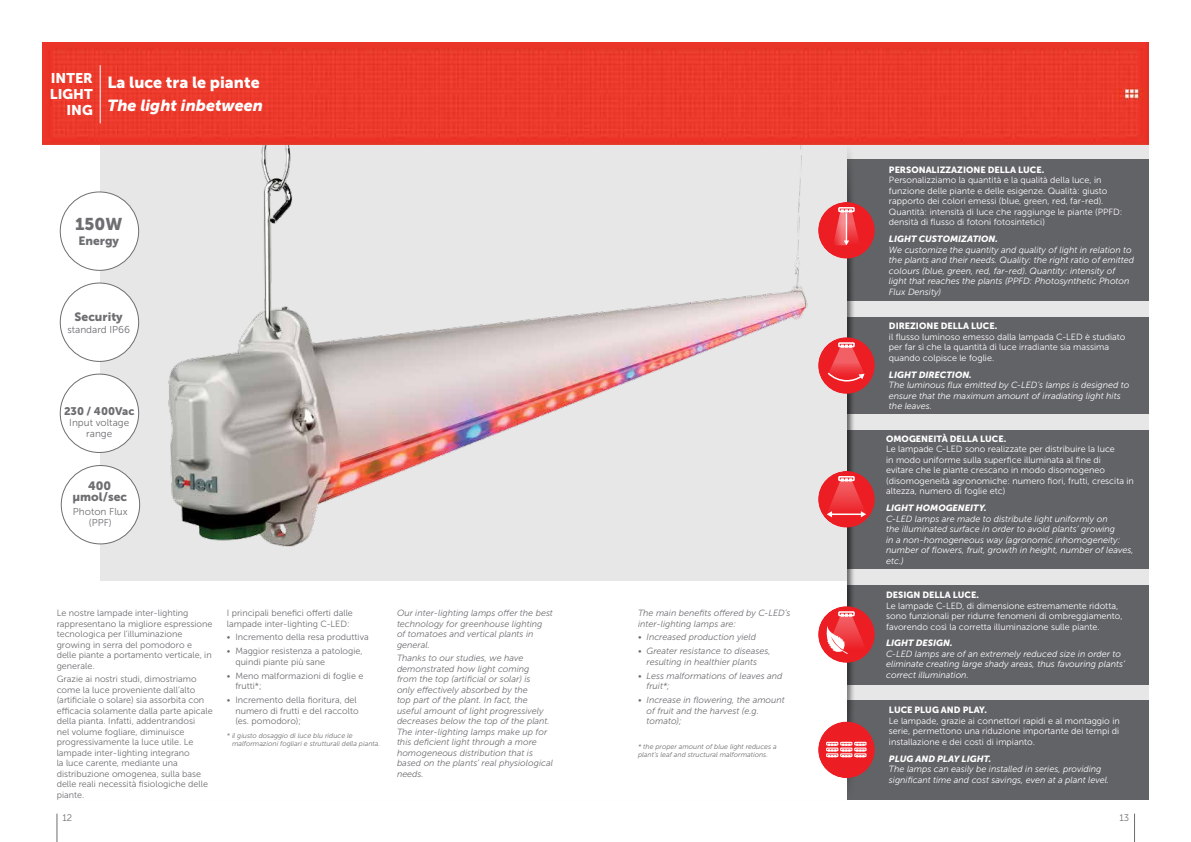
<style>
.page{position:relative;width:1191px;height:842px;background:#fff}
.page>*{position:absolute;margin:0;border:0;box-sizing:border-box;transform-origin:0 0}
.t1{font:17px "Museo Sans 900";color:#6d6e71}
.t2{font:16px "Museo Sans 900";color:#fff}
.t3{font:italic 16px "Museo Sans 900";color:#fff}
.t4{font:14px/16px "Museo Sans 900";color:#fff;text-align:right}
.t5{font:12px/11px "Museo Sans 900";color:#6d6e71;text-align:center}
.t6{font:11px "Museo Sans 900";color:#6d6e71}
.t7{font:10px/11px "Museo Sans 300";color:#6d6e71;text-align:center}
.t8{font:9.5px "Museo Sans 300";color:#6d6e71}
.t9{font:9px/10.5px "Museo Sans 300";color:#fff}
.t10{font:9px/10.5px "Museo Sans 300";color:#6d6e71}
.t11{font:italic 9px/10.5px "Museo Sans 300";color:#fff}
.t12{font:italic 9px/10.5px "Museo Sans 300";color:#6d6e71}
.t13{font:9px "Museo Sans 900";color:#fff}
.t14{font:italic 9px "Museo Sans 900";color:#fff}
.t15{font:italic 7px/8px "Museo Sans 300";color:#6d6e71}
</style>
<div class="page">
<svg style="left:57px;top:814px;width:1px;height:28px"></svg>
<svg style="left:1134px;top:814px;width:1px;height:28px"></svg>
<div style="left:846px;top:144px;width:302px;height:656px;background:#e7e7e7"></div>
<div style="left:846px;top:585px;width:302px;height:99px;background:#626366"></div>
<div style="left:846px;top:700px;width:302px;height:99px;background:#626366"></div>
<div style="left:846px;top:159px;width:302px;height:142px;background:#626366"></div>
<div style="left:846px;top:317px;width:302px;height:97px;background:#626366"></div>
<div style="left:846px;top:430px;width:302px;height:139px;background:#626366"></div>
<div style="left:818px;top:606px;width:56px;height:57px;background:#ed1d24;border-radius:50%"></div>
<div style="left:838px;top:611px;width:16px;height:5px;border:2px solid #fff"></div>
<svg style="left:825px;top:613px;width:41px;height:41px"></svg>
<div style="left:818px;top:721px;width:56px;height:57px;background:#ed1d24;border-radius:50%"></div>
<svg style="left:826px;top:742px;width:40px;height:15px"></svg>
<div style="left:854px;top:753px;width:12px;height:4px;border:1px solid #fff"></div>
<img style="left:100px;top:144px;width:743px;height:437px">
<div style="left:60px;top:192px;width:79px;height:78px;background:#fff;border-radius:50%"></div>
<div style="left:60px;top:191px;width:79px;height:80px;border:1px solid #6d6e71;border-radius:50%"></div>
<div style="left:60px;top:283px;width:79px;height:78px;background:#fff;border-radius:50%"></div>
<div style="left:60px;top:283px;width:79px;height:79px;border:1px solid #6d6e71;border-radius:50%"></div>
<div style="left:60px;top:374px;width:79px;height:78px;background:#fff;border-radius:50%"></div>
<div style="left:60px;top:374px;width:79px;height:79px;border:1px solid #6d6e71;border-radius:50%"></div>
<div style="left:61px;top:465px;width:79px;height:79px;background:#fff;border-radius:50%"></div>
<div style="left:61px;top:465px;width:79px;height:79px;border:1px solid #6d6e71;border-radius:50%"></div>
<div style="left:43px;top:43px;width:1105px;height:101px;background:#eb392b"></div>
<hr style="left:100px;top:65px;width:1px;height:58px;background:#fff">
<div style="left:818px;top:202px;width:56px;height:57px;background:#ed1d24;border-radius:50%"></div>
<div style="left:838px;top:207px;width:16px;height:5px;border:2px solid #fff"></div>
<svg style="left:834px;top:209px;width:24px;height:36px"></svg>
<div style="left:818px;top:337px;width:56px;height:57px;background:#ed1d24;border-radius:50%"></div>
<div style="left:838px;top:342px;width:16px;height:5px;border:2px solid #fff"></div>
<svg style="left:826px;top:345px;width:38px;height:37px"></svg>
<div style="left:818px;top:471px;width:56px;height:57px;background:#ed1d24;border-radius:50%"></div>
<div style="left:838px;top:476px;width:16px;height:5px;border:2px solid #fff"></div>
<svg style="left:826px;top:478px;width:40px;height:39px"></svg>
<h3 class="t4" style="left:50px;top:70px;width:44px">INTER<br>LIGHT<br>ING</h3>
<h2 class="t2" style="left:108px;top:73px;width:154px">La luce tra le piante</h2>
<h2 class="t3" style="left:108px;top:96px;width:157px">The light inbetween</h2>
<h1 class="t1" style="left:75px;top:215px;width:49px">150W</h1>
<h3 class="t5" style="left:78px;top:235px;width:42px">Energy</h3>
<h3 class="t5" style="left:75px;top:311px;width:50px">Security</h3>
<p class="t7" style="left:67px;top:324px;width:64px">standard IP66</p>
<p class="t6" style="left:64px;top:405px;width:72px">230 / 400Vac</p>
<p class="t7" style="left:69px;top:417px;width:61px">Input voltage range</p>
<h3 class="t5" style="left:72px;top:480px;width:56px">400 µmol/sec</h3>
<p class="t7" style="left:73px;top:506px;width:56px">Photon Flux (PPF)</p>
<p class="t10" style="left:57px;top:608px;width:157px">Le nostre lampade inter-lighting rappresentano la migliore espressione tecnologica per l’illuminazione growing in serra del pomodoro e delle piante a portamento verticale, in generale.</p>
<p class="t10" style="left:57px;top:674px;width:157px">Grazie ai nostri studi, dimostriamo come la luce proveniente dall’alto (artificiale o solare) sia assorbita con efficacia solamente dalla parte apicale della pianta. Infatti, addentrandosi<br>nel volume fogliare, diminuisce progressivamente la luce utile. Le lampade inter-lighting integrano<br>la luce carente, mediante una distribuzione omogenea, sulla base delle reali necessità fisiologiche delle piante.</p>
<p class="t10" style="left:227px;top:608px;width:127px">I principali benefici offerti dalle lampade inter-lighting C-LED:</p>
<p class="t10" style="left:227px;top:632px;width:143px">• Incremento della resa produttiva</p>
<p class="t10" style="left:235px;top:646px;width:129px;text-indent:-9px">• Maggior resistenza a patologie, quindi piante più sane</p>
<p class="t10" style="left:235px;top:670px;width:130px;text-indent:-9px">• Meno malformazioni di foglie e frutti*;</p>
<p class="t10" style="left:235px;top:695px;width:125px;text-indent:-9px">• Incremento della fioritura, del numero di frutti e del raccolto (es. pomodoro);</p>
<p class="t15" style="left:232px;top:732px;width:150px;text-indent:-5px">* il giusto dosaggio di luce blu riduce le malformazioni fogliari e strutturali della pianta.</p>
<p class="t12" style="left:397px;top:608px;width:157px">Our inter-lighting lamps offer the best technology for greenhouse lighting of tomatoes and vertical plants in general.</p>
<p class="t12" style="left:397px;top:653px;width:157px">Thanks to our studies, we have demonstrated how light coming<br>from the top (artificial or solar) is<br>only effectively absorbed by the<br>top part of the plant. In fact, the useful amount of light progressively decreases below the top of the plant.<br>The inter-lighting lamps make up for this deficient light through a more homogeneous distribution that is based on the plants’ real physiological needs.</p>
<p class="t12" style="left:638px;top:608px;width:154px">The main benefits offered by C-LED’s inter-lighting lamps are:</p>
<p class="t12" style="left:638px;top:632px;width:120px">• Increased production yield</p>
<p class="t12" style="left:638px;top:646px;width:134px;text-align:center">• Greater resistance to diseases, resulting in healthier plants</p>
<p class="t12" style="left:646px;top:670px;width:138px;text-indent:-9px">• Less malformations of leaves and fruit*;</p>
<p class="t12" style="left:646px;top:695px;width:140px;text-indent:-9px">• Increase in flowering, the amount of fruit and the harvest (e.g. tomato);</p>
<p class="t15" style="left:638px;top:743px;width:140px">* the proper amount of blue light reduces a plant’s leaf and structural malformations.</p>
<p class="t13" style="left:889px;top:165px;width:157px">PERSONALIZZAZIONE DELLA LUCE.</p>
<p class="t9" style="left:889px;top:175px;width:235px">Personalizziamo la quantità e la qualità della luce, in funzione delle piante e delle esigenze. Qualità: giusto rapporto dei colori emessi (blue, green, red, far-red).<br>Quantità: intensità di luce che raggiunge le piante (PPFD: densità di flusso di fotoni fotosintetici)</p>
<p class="t14" style="left:889px;top:234px;width:110px">LIGHT CUSTOMIZATION.</p>
<p class="t11" style="left:889px;top:244px;width:247px">We customize the quantity and quality of light in relation to the plants and their needs. Quality: the right ratio of emitted colours (blue, green, red, far-red). Quantity: intensity of light that reaches the plants (PPFD: Photosynthetic Photon Flux Density)</p>
<p class="t13" style="left:889px;top:321px;width:110px">DIREZIONE DELLA LUCE.</p>
<p class="t9" style="left:889px;top:331px;width:238px">il flusso luminoso emesso dalla lampada C-LED è studiato per far sì che la quantità di luce irradiante sia massima quando colpisce le foglie.</p>
<p class="t14" style="left:889px;top:369px;width:84px">LIGHT DIRECTION.</p>
<p class="t11" style="left:889px;top:380px;width:242px">The luminous flux emitted by C-LED’s lamps is designed to ensure that the maximum amount of irradiating light hits the leaves.</p>
<p class="t13" style="left:886px;top:433px;width:122px">OMOGENEITÀ DELLA LUCE.</p>
<p class="t9" style="left:886px;top:444px;width:249px">Le lampade C-LED sono realizzate per distribuire la luce<br>in modo uniforme sulla superfice illuminata al fine di<br>evitare che le piante crescano in modo disomogeneo (disomogeneità agronomiche: numero fiori, frutti, crescita in altezza, numero di foglie etc)</p>
<p class="t14" style="left:886px;top:503px;width:102px">LIGHT HOMOGENEITY.</p>
<p class="t11" style="left:886px;top:513px;width:249px">C-LED lamps are made to distribute light uniformly on<br>the illuminated surface in order to avoid plants’ growing<br>in a non-homogeneous way (agronomic inhomogeneity: number of flowers, fruit, growth in height, number of leaves, etc.)</p>
<p class="t13" style="left:886px;top:590px;width:94px">DESIGN DELLA LUCE.</p>
<p class="t9" style="left:886px;top:600px;width:238px">Le lampade C-LED, di dimensione estremamente ridotta, sono funzionali per ridurre fenomeni di ombreggiamento, favorendo così la corretta illuminazione sulle piante.</p>
<p class="t14" style="left:886px;top:638px;width:68px">LIGHT DESIGN.</p>
<p class="t11" style="left:886px;top:648px;width:240px">C-LED lamps are of an extremely reduced size in order to eliminate creating large shady areas, thus favouring plants’ correct illumination.</p>
<p class="t13" style="left:889px;top:705px;width:100px">LUCE PLUG AND PLAY.</p>
<p class="t9" style="left:889px;top:715px;width:232px;text-align:justify">Le lampade, grazie ai connettori rapidi e al montaggio in serie, permettono una riduzione importante dei tempi di installazione e dei costi di impianto.</p>
<p class="t14" style="left:889px;top:753px;width:104px">PLUG AND PLAY LIGHT.</p>
<p class="t11" style="left:889px;top:764px;width:222px">The lamps can easily be installed in series, providing significant time and cost savings, even at a plant level.</p>
<p class="t8" style="left:62px;top:812px;width:11px">12</p>
<p class="t8" style="left:1119px;top:812px;width:11px">13</p>
</div>
